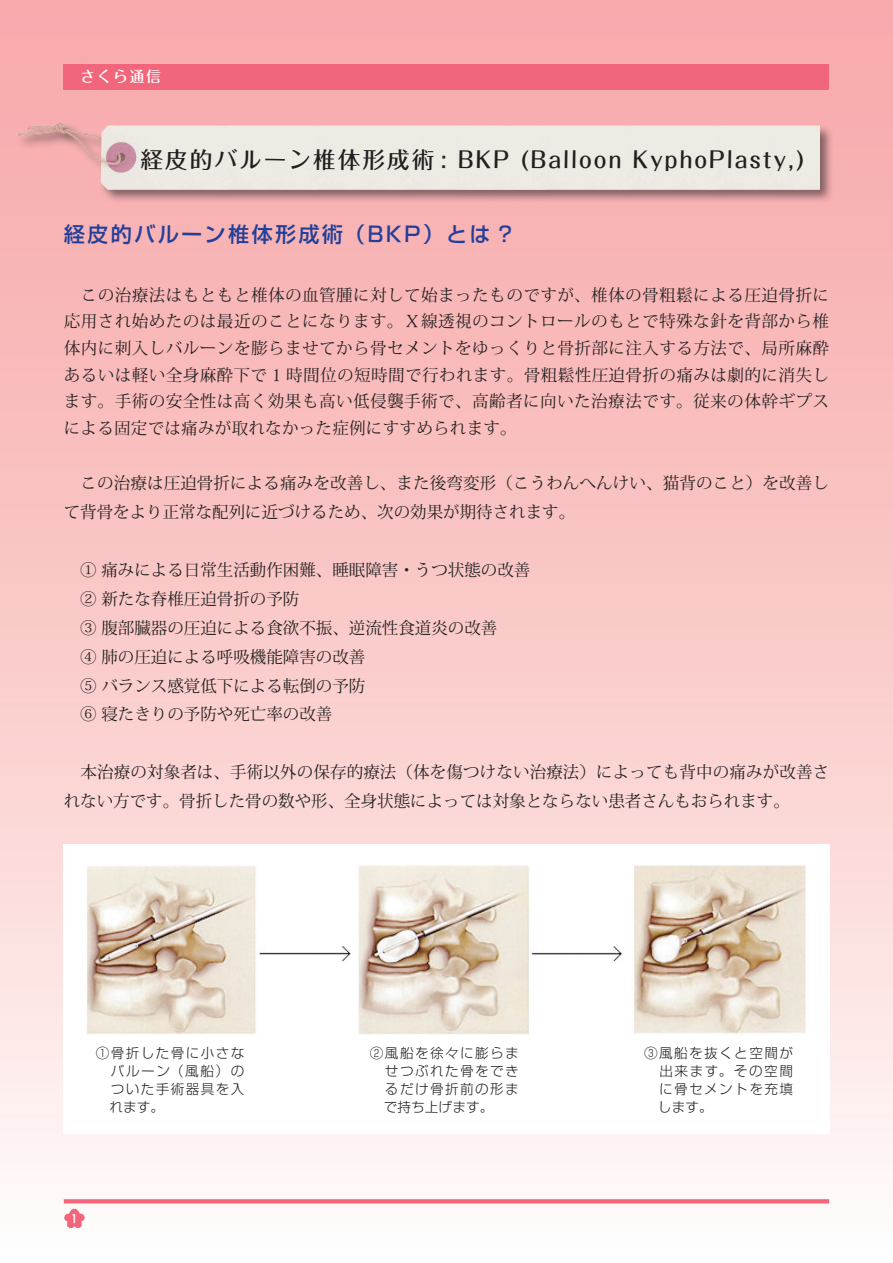
<style>
.page{position:relative;width:893px;height:1263px;background:#fff}
.page>*{position:absolute;margin:0;border:0;box-sizing:border-box;transform-origin:0 0}
.t1{font:500 22.5px "Folk Pro";color:#231f20}
.t2{font:500 21px "Shin Go Pro";color:#223f99}
.t3{font:16.5px/28.8px "Koz Min Pro";color:#231f20}
.t4{font:500 15px "Maru Fo Pro";letter-spacing:.1em;color:#fff}
.t5{font:300 13.5px/18.3px "Shin Go Pro";color:#231f20;text-align:justify}
</style>
<div class="page">
<div style="left:0;top:0;width:893px;height:1263px;background:linear-gradient(to bottom,#f7a3a5,#fef9f7)"></div>
<div style="left:64px;top:64px;width:765px;height:25px;background:#f1667b"></div>
<svg style="left:64px;top:1199px;width:765px;height:4px;background:#f16d81"></svg>
<div style="left:16px;top:122px;width:818px;height:82px;background:#231f20;opacity:.55"></div>
<img style="left:13px;top:123px;width:807px;height:66px">
<img style="left:64px;top:844px;width:765px;height:289px">
<svg style="left:64px;top:1208px;width:21px;height:20px"></svg>
<p class="t4" style="left:64px;top:65px;width:99px">　さくら通信</p>
<h1 class="t1" style="left:141px;top:133px;width:665px;rotate:1deg">経皮的バルーン椎体形成術 : BKP (Balloon KyphoPlasty,)</h1>
<p class="t2" style="left:64px;top:213px;width:449px;rotate:1deg">経皮的バルーン椎体形成術（BKP）とは ?</p>
<p class="t3" style="left:65px;top:274px;width:768px;line-height:26.5px;text-align:justify;text-indent:17px;rotate:1deg">この治療法はもともと椎体の血管腫に対して始まったものですが、椎体の骨粗鬆による圧迫骨折に応用され始めたのは最近のことになります。Ｘ線透視のコントロールのもとで特殊な針を背部から椎体内に刺入しバルーンを膨らませてから骨セメントをゆっくりと骨折部に注入する方法で、局所麻酔あるいは軽い全身麻酔下で 1 時間位の短時間で行われます。骨粗鬆性圧迫骨折の痛みは劇的に消失します。手術の安全性は高く効果も高い低侵襲手術で、高齢者に向いた治療法です。従来の体幹ギプス</p>
<p class="t3" style="left:64px;top:409px;width:454px;rotate:1deg">による固定では痛みが取れなかった症例にすすめられます。</p>
<p class="t3" style="left:64px;top:468px;width:767px">　この治療は圧迫骨折による痛みを改善し、また後弯変形（こうわんへんけい、猫背のこと）を改善して背骨をより正常な配列に近づけるため、次の効果が期待されます。</p>
<p class="t3" style="left:64px;top:555px;width:468px">　① 痛みによる日常生活動作困難、睡眠障害・うつ状態の改善　② 新たな脊椎圧迫骨折の予防<br>　③ 腹部臓器の圧迫による食欲不振、逆流性食道炎の改善　④ 肺の圧迫による呼吸機能障害の改善<br>　⑤ バランス感覚低下による転倒の予防<br>　⑥ 寝たきりの予防や死亡率の改善</p>
<p class="t3" style="left:64px;top:757px;width:767px">　本治療の対象者は、手術以外の保存的療法（体を傷つけない治療法）によっても背中の痛みが改善されない方です。骨折した骨の数や形、全身状態によっては対象とならない患者さんもおられます。</p>
<p class="t5" style="left:111px;top:1041px;width:136px;text-indent:-15px;rotate:1deg">①骨折した骨に小さなバルーン（風船）のついた手術器具を入れます。</p>
<p class="t5" style="left:385px;top:1041px;width:136px;text-indent:-15px;rotate:1deg">②風船を徐々に膨らませつぶれた骨をできるだけ骨折前の形まで持ち上げます。</p>
<p class="t5" style="left:659px;top:1041px;width:136px;text-indent:-15px;rotate:1deg">③風船を抜くと空間が出来ます。その空間に骨セメントを充填します。</p>
</div>
